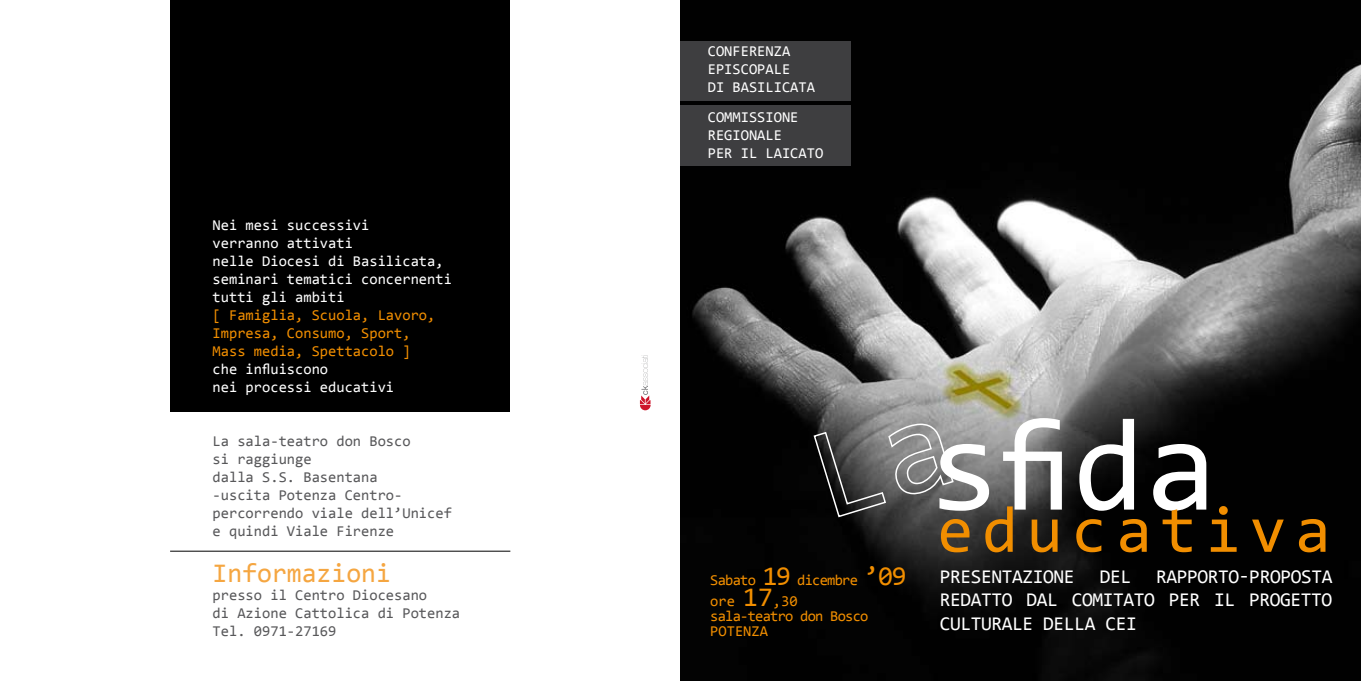
<style>
.page{position:relative;width:1361px;height:681px;background:#fff}
.page>*{position:absolute;margin:0;border:0;box-sizing:border-box;transform-origin:0 0}
.t1{font:131.4px "Consolas";color:#fff}
.t2{font:65.7px "Consolas";letter-spacing:.13em;color:#f18e00}
.t3{font:27px "Consolas";color:#f5a641}
.t4{font:19.5px/23.4px "Consolas";letter-spacing:-.02em;color:#fff;text-align:justify}
.t5{font:15px/18px "Consolas";color:#fff}
.t6{font:15px/18px "Consolas";color:#58585a}
.t7{font:15px/18px "Consolas";color:#f18e00}
.t8{font:15px/21px "Consolas";letter-spacing:-.05em;color:#f18e00}
.s1{font-size:27px}
</style>
<div class="page">
<img style="left:680px;top:0;width:681px;height:680px">
<div style="left:680px;top:41px;width:170px;height:60px;background:#3e3e40"></div>
<div style="left:680px;top:105px;width:170px;height:61px;background:#3e3e40"></div>
<svg style="left:812px;top:422px;width:142px;height:96px"></svg>
<div style="left:170px;top:0;width:339px;height:411px;background:#000"></div>
<hr style="left:170px;top:550px;width:340px;height:1px;background:#000">
<svg style="left:639px;top:355px;width:12px;height:56px"></svg>
<p class="t5" style="left:213px;top:215px;width:241px">Nei mesi successivi<br>verranno attivati<br>nelle Diocesi di Basilicata, seminari tematici concernenti tutti gli ambiti</p>
<p class="t7" style="left:213px;top:305px;width:224px">[ Famiglia, Scuola, Lavoro,<br>Impresa, Consumo, Sport,<br>Mass media, Spettacolo ]</p>
<p class="t5" style="left:213px;top:359px;width:183px">che influiscono<br>nei processi educativi</p>
<p class="t6" style="left:213px;top:431px;width:241px">La sala-teatro don Bosco<br>si raggiunge<br>dalla S.S. Basentana<br>-uscita Potenza Centro&shy;percorrendo viale dell’Unicef e quindi Viale Firenze</p>
<h3 class="t3" style="left:213px;top:556px;width:180px">I nformazioni</h3>
<p class="t6" style="left:213px;top:585px;width:249px">presso il Centro Diocesano<br>di Azione Cattolica di Potenza<br>Tel. 0971-27169</p>
<p class="t5" style="left:708px;top:42px;width:109px">Conferenza<br>E piscopale<br>di Basilicata</p>
<p class="t5" style="left:708px;top:108px;width:117px">Commissione<br>Regionale<br>per il Laicato</p>
<p class="t8" style="left:710px;top:569px;width:198px">Sabato <span class="s1">19</span> dicembre <span class="s1">’09 </span>ore <span class="s1">17</span>,30</p>
<p class="t8" style="left:710px;top:608px;width:160px;line-height:15px">sala-teatro don Bosco<br>POTENZA</p>
<h1 class="t1" style="left:928px;top:384px;width:291px">sfida</h1>
<h2 class="t2" style="left:937px;top:489px;width:395px">educativa</h2>
<h3 class="t4" style="left:940px;top:564px;width:394px;text-indent:216px">rapporto-proposta redatto dal comitato per il progetto culturale della CEI</h3>
<h3 class="t4" style="left:940px;top:564px;width:136px">Presentazione</h3>
<h3 class="t4" style="left:1100px;top:564px;width:33px">del</h3>
</div>
